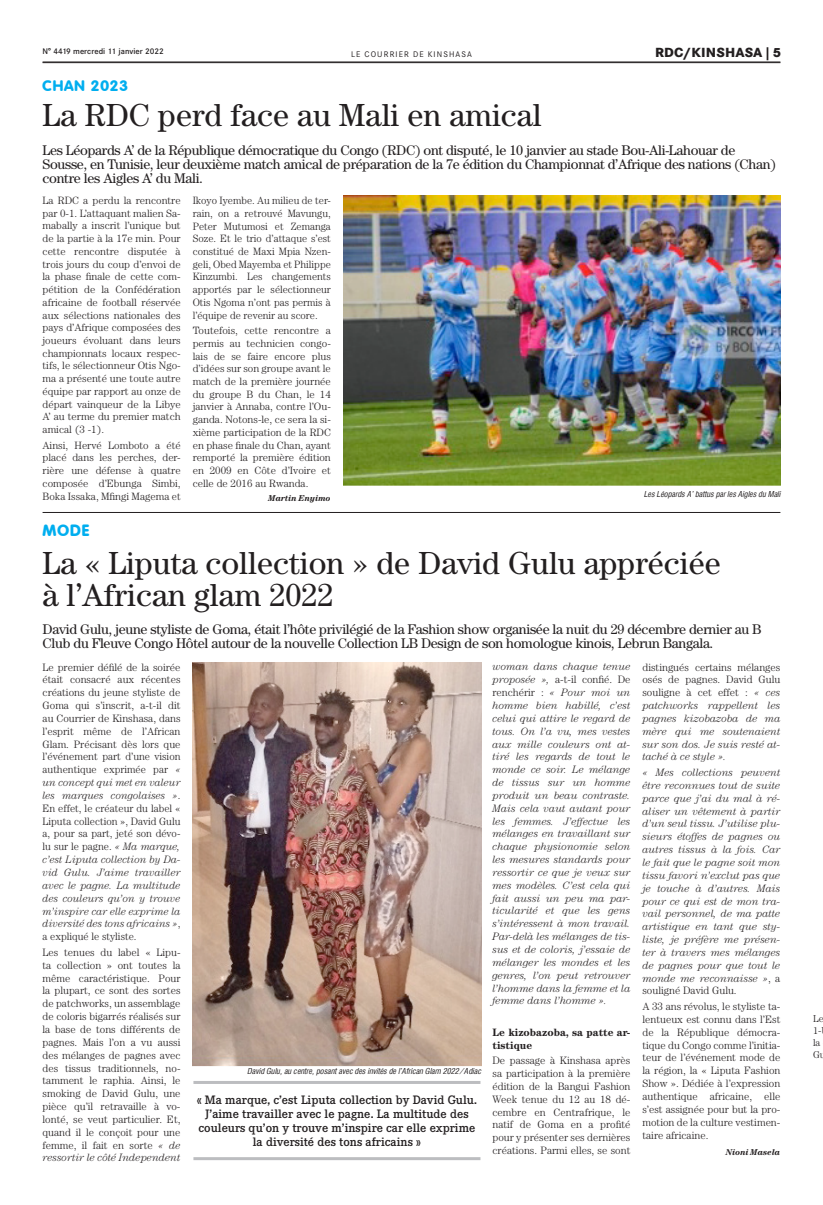
<style>
.page{position:relative;width:823px;height:1205px;background:#fff}
.page>*{position:absolute;margin:0;border:0;box-sizing:border-box;transform-origin:0 0}
.t1{font:32px/32px "Century";color:#231f20}
.t2{font:800 16px "Corporate Rounded";color:#00aeef}
.t3{font:800 15px "Corporate Rounded";letter-spacing:.06em;color:#00aeef}
.t4{font:14px/14px "Century";letter-spacing:-.02em;color:#231f20}
.t5{font:800 13px "Corporate SBQ";letter-spacing:.01em;color:#231f20}
.t6{font:500 12px/14px "Corporate EBQ";color:#231f20;text-align:center}
.t7{font:300 10.7px/12.8px "Century";color:#231f20;text-align:justify}
.t8{font:italic 300 10.7px/12.8px "Century";color:#231f20;text-align:justify}
.t9{font:700 10.7px/12.8px "Century";color:#231f20}
.t10{font:300 10.6px/12.7px "Century";color:#231f20;text-align:justify}
.t11{font:300 10px/12px "Century";color:#231f20}
.t12{font:italic 700 8.5px "Century";color:#231f20}
.t13{font:italic 8px "Corporate Condensed";color:#231f20}
.t14{font:500 8px "Corporate SBQ";color:#231f20}
.t15{font:8px "Corporate SBQ";letter-spacing:.14em;color:#231f20}
.s1{font-style:italic}
.s2{font-style:normal}
</style>
<div class="page">
<hr style="left:43px;top:62px;width:737px;height:1px;background:#231f20">
<img style="left:343px;top:196px;width:437px;height:290px">
<hr style="left:43px;top:512px;width:737px;height:1px;background:#231f20">
<img style="left:192px;top:662px;width:288px;height:404px">
<hr style="left:193px;top:1081px;width:287px;height:3px;background:#bcbdc0">
<hr style="left:193px;top:1157px;width:287px;height:3px;background:#bcbdc0">
<p class="t14" style="left:43px;top:46px;width:123px">N° 4419 mercredi 11 janvier 2022</p>
<p class="t15" style="left:351px;top:49px;width:122px">LE COURRIER DE KINSHASA</p>
<p class="t5" style="left:654px;top:44px;width:128px">RDC/KINSHASA | 5</p>
<h3 class="t3" style="left:43px;top:77px;width:87px">CHAN 2023</h3>
<h1 class="t1" style="left:43px;top:99px;width:500px">La RDC perd face au Mali en amical</h1>
<p class="t4" style="left:43px;top:142px;width:734px">Les Léopards A’ de la République démocratique du Congo (RDC) ont disputé, le 10 janvier au stade Bou-Ali-Lahouar de<br>Sousse, en Tunisie, leur deuxième match amical de préparation de la 7e édition du Championnat d’Afrique des nations (Chan) contre les Aigles A’ du Mali.</p>
<p class="t10" style="left:43px;top:194px;width:140px">La RDC a perdu la rencontre par 0-1. L’attaquant malien Sa&shy;mabally a inscrit l’unique but de la partie à la 17e min. Pour cette rencontre disputée à trois jours du coup d’envoi de la phase finale de cette com&shy;pétition de la Confédération africaine de football réservée aux sélections nationales des pays d’Afrique composées des joueurs évoluant dans leurs championnats locaux respec&shy;tifs, le sélectionneur Otis Ngo&shy;ma a présenté une toute autre équipe par rapport au onze de départ vainqueur de la Libye A’ au terme du premier match amical (3 -1).</p>
<p class="t10" style="left:43px;top:438px;width:140px">Ainsi, Hervé Lomboto a été placé dans les perches, der&shy;rière une défense à quatre composée d’Ebunga Simbi, Boka Issaka, Mfingi Magema et</p>
<p class="t10" style="left:193px;top:194px;width:140px">Ikoyo Iyembe. Au milieu de ter&shy;rain, on a retrouvé Mavungu, Peter Mutumosi et Zemanga Soze. Et le trio d’attaque s’est constitué de Maxi Mpia Nzen&shy;geli, Obed Mayemba et Philippe Kinzumbi. Les changements apportés par le sélectionneur Otis Ngoma n’ont pas permis à l’équipe de revenir au score.</p>
<p class="t10" style="left:193px;top:324px;width:140px">Toutefois, cette rencontre a permis au technicien congo&shy;lais de se faire encore plus d’idées sur son groupe avant le match de la première journée du groupe B du Chan, le 14 janvier à Annaba, contre l’Ou&shy;ganda. Notons-le, ce sera la si&shy;xième participation de la RDC en phase finale du Chan, ayant remporté la première édition en 2009 en Côte d’Ivoire et celle de 2016 au Rwanda.</p>
<p class="t12" style="left:268px;top:493px;width:64px">Martin Enyimo</p>
<p class="t13" style="left:643px;top:490px;width:138px">Les Léopards A’ battus par les Aigles du Mali</p>
<h2 class="t2" style="left:43px;top:521px;width:48px">MODE</h2>
<h1 class="t1" style="left:43px;top:546px;width:679px">La « Liputa collection » de David Gulu appréciée à l’African glam 2022</h1>
<h3 class="t4" style="left:43px;top:622px;width:720px">David Gulu, jeune styliste de Goma, était l’hôte privilégié de la Fashion show organisée la nuit du 29 décembre dernier au B<br>Club du Fleuve Congo Hôtel autour de la nouvelle Collection LB Design de son homologue kinois, Lebrun Bangala.</h3>
<p class="t7" style="left:43px;top:660px;width:139px">Le premier défilé de la soirée était consacré aux récentes créations du jeune styliste de Goma qui s’inscrit, a-t-il dit au Courrier de Kinshasa, dans l’esprit même de l’African Glam. Précisant dès lors que l’événement part d’une vision authentique exprimée par <span class="s1">« un concept qui met en valeur les marques congolaises »</span>.<br>En effet, le créateur du label « Liputa collection », David Gulu a, pour sa part, jeté son dévo&shy;lu sur le pagne. <span class="s1">« Ma marque, c’est Liputa collection by Da&shy;vid Gulu. J’aime travailler avec le pagne. La multitude des couleurs qu’on y trouve m’inspire car elle exprime la diversité des tons africains »</span>, a expliqué le styliste.</p>
<p class="t7" style="left:43px;top:945px;width:139px">Les tenues du label « Lipu&shy;ta collection » ont toutes la même caractéristique. Pour la plupart, ce sont des sortes de patchworks, un assemblage de coloris bigarrés réalisés sur la base de tons différents de pagnes. Mais l’on a vu aussi des mélanges de pagnes avec des tissus traditionnels, no&shy;tamment le raphia. Ainsi, le smoking de David Gulu, une pièce qu’il retravaille à vo&shy;lonté, se veut particulier. Et, quand il le conçoit pour une femme, il fait en sorte <span class="s1">« de ressortir le côté Independent</span></p>
<p class="t13" style="left:247px;top:1066px;width:235px">David Gulu, au centre, posant avec des invités de l’African Glam 2022 / Adiac</p>
<p class="t6" style="left:197px;top:1092px;width:281px">« Ma marque, c’est Liputa collection by David Gulu.<br>J’aime travailler avec le pagne. La multitude des couleurs qu’on y trouve m’inspire car elle exprime la diversité des tons africains »</p>
<p class="t8" style="left:492px;top:660px;width:139px">woman dans chaque tenue proposée », <span class="s2">a-t-il confié. De renchérir :</span> « Pour moi un homme bien habillé, c’est celui qui attire le regard de tous. On l’a vu, mes vestes aux mille couleurs ont at&shy;tiré les regards de tout le monde ce soir. Le mélange de tissus sur un homme produit un beau contraste.<br>Mais cela vaut autant pour les femmes. J’effectue les mélanges en travaillant sur chaque physionomie selon les mesures standards pour ressortir ce que je veux sur mes modèles. C’est cela qui fait aussi un peu ma par&shy;ticularité et que les gens s’intéressent à mon travail.<br>Par-delà les mélanges de tis&shy;sus et de coloris, j’essaie de mélanger les mondes et les genres, l’on peut retrouver l’homme dans la femme et la femme dans l’homme ».</p>
<p class="t9" style="left:492px;top:1025px;width:139px">Le kizobazoba, sa patte ar&shy;tistique</p>
<p class="t7" style="left:492px;top:1054px;width:139px">De passage à Kinshasa après sa participation à la première édition de la Bangui Fashion Week tenue du 12 au 18 dé&shy;cembre en Centrafrique, le natif de Goma en a profité pour y présenter ses dernières créations. Parmi elles, se sont</p>
<p class="t8" style="left:642px;top:660px;width:139px"><span class="s2">distingués certains mélanges osés de pagnes. David Gulu souligne à cet effet :</span> « ces patchworks rappellent les pagnes kizobazoba de ma mère qui me soutenaient sur son dos. Je suis resté at&shy;taché à ce style ».</p>
<p class="t8" style="left:642px;top:766px;width:139px">« Mes collections peuvent être reconnues tout de suite parce que j’ai du mal à ré&shy;aliser un vêtement à partir d’un seul tissu. J’utilise plu&shy;sieurs étoffes de pagnes ou autres tissus à la fois. Car le fait que le pagne soit mon tissu favori n’exclut pas que je touche à d’autres. Mais pour ce qui est de mon tra&shy;vail personnel, de ma patte artistique en tant que sty&shy;liste, je préfère me présen&shy;ter à travers mes mélanges de pagnes pour que tout le monde me reconnaisse »<span class="s2">, a souligné David Gulu.</span></p>
<p class="t7" style="left:642px;top:1000px;width:139px">A 33 ans révolus, le styliste ta&shy;lentueux est connu dans l’Est de la République démocra&shy;tique du Congo comme l’initia&shy;teur de l’événement mode de la région, la « Liputa Fashion Show ». Dédiée à l’expression authentique africaine, elle s’est assignée pour but la pro&shy;motion de la culture vestimen&shy;taire africaine.</p>
<p class="t12" style="left:725px;top:1147px;width:56px">Nioni Masela</p>
<p class="t11" style="left:812px;top:1012px;width:14px">Le<br>1- la<br>Gu</p>
</div>
